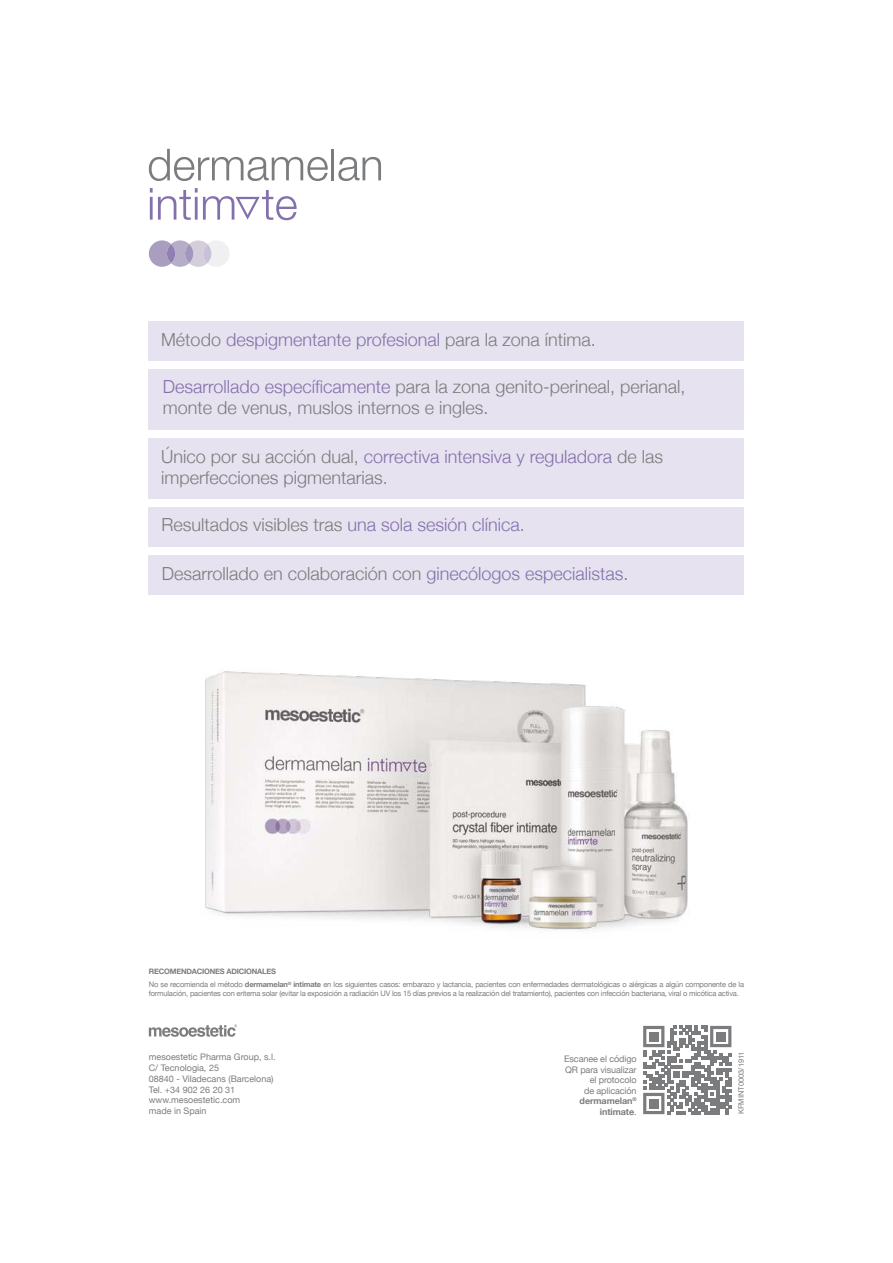
<style>
.page{position:relative;width:893px;height:1263px;background:#fff}
.page>*{position:absolute;margin:0;border:0;box-sizing:border-box;transform-origin:0 0}
.t1{font:300 18px/21px "Helvetica Neue";color:#7b7c7e}
.t2{font:300 18px "Helvetica Neue";color:#8470ac}
.t3{font:9px/10.8px "Helvetica Neue";color:#7b7c7e}
.t4{font:7.5px/13.2px "Helvetica Neue";letter-spacing:-.025em;color:#7b7c7e}
.t5{font:7.5px "Helvetica";color:#7b7c7e}
.s1{color:#7b7c7e}
.s2{color:#8470ac}
.s3{font-weight:700}
</style>
<div class="page">
<svg style="left:149px;top:1024px;width:88px;height:13px"></svg>
<div style="left:149px;top:438px;width:595px;height:60px;background:#e6e2ef"></div>
<div style="left:149px;top:321px;width:595px;height:40px;background:#e6e2ef"></div>
<div style="left:149px;top:507px;width:595px;height:39px;background:#e6e2ef"></div>
<div style="left:149px;top:555px;width:595px;height:39px;background:#e6e2ef"></div>
<div style="left:149px;top:369px;width:595px;height:60px;background:#e6e2ef"></div>
<svg style="left:149px;top:149px;width:179px;height:32px"></svg>
<hr style="left:331px;top:149px;width:3px;height:31px;background:#7b7c7e">
<svg style="left:338px;top:157px;width:43px;height:24px"></svg>
<svg style="left:150px;top:188px;width:147px;height:32px"></svg>
<svg style="left:149px;top:240px;width:80px;height:27px"></svg>
<div style="left:167px;top:244px;width:8px;height:19px;background:#8f7fb3;border-radius:50%"></div>
<svg style="left:643px;top:1026px;width:88px;height:88px"></svg>
<div style="left:649px;top:1032px;width:9px;height:9px;background:#7b7c7e"></div>
<div style="left:716px;top:1032px;width:9px;height:9px;background:#7b7c7e"></div>
<div style="left:649px;top:1099px;width:9px;height:9px;background:#7b7c7e"></div>
<img style="left:205px;top:671px;width:483px;height:259px">
<h1 class="t2" style="left:161px;top:325px;width:436px"><span class="s1">Método</span> despigmentante profesional <span class="s1">para la zona íntima.</span></h1>
<h1 class="t1" style="left:163px;top:374px;width:524px"><span class="s2">Desarrollado específicamente</span> para la zona genito-perineal, perianal, monte de venus, muslos internos e ingles.</h1>
<h1 class="t1" style="left:161px;top:444px;width:503px">Único por su acción dual, <span class="s2">correctiva intensiva y reguladora</span> de las imperfecciones pigmentarias.</h1>
<h1 class="t1" style="left:161px;top:512px;width:365px">Resultados visibles tras <span class="s2">una sola sesión clínica</span>.</h1>
<h1 class="t1" style="left:162px;top:562px;width:468px">Desarrollado en colaboración con <span class="s2">ginecólogos especialistas</span>.</h1>
<p class="t4" style="left:149px;top:965px;width:597px"><span class="s3">RECOMENDACIONES ADICIONALES<br></span>No se recomienda el método <span class="s3">dermamelan</span><sup>®</sup> <span class="s3">intimate</span> en los siguientes casos: embarazo y lactancia, pacientes con enfermedades dermatológicas o alérgicas a algún componente de la</p>
<p class="t4" style="left:149px;top:987px;width:592px">formulación, pacientes con eritema solar (evitar la exposición a radiación UV los 15 días previos a la realización del tratamiento), pacientes con infección bacteriana, viral o micótica activa.</p>
<p class="t3" style="left:149px;top:1052px;width:128px">mesoestetic Pharma Group, s.l.<br>C/ Tecnologia, 25<br>08840 - Viladecans (Barcelona)<br>Tel. +34 902 26 20 31 www.mesoestetic.com<br>made in Spain</p>
<p class="t3" style="left:564px;top:1054px;width:74px;text-align:right">Escanee el código<br>QR para visualizar el protocolo<br>de aplicación <span class="s3">dermamelan</span><sup>® </sup><span class="s3">intimate</span>.</p>
<p class="t5" style="left:735px;top:1114px;width:64px;rotate:-90deg">KFMINT0003/1911</p>
</div>
